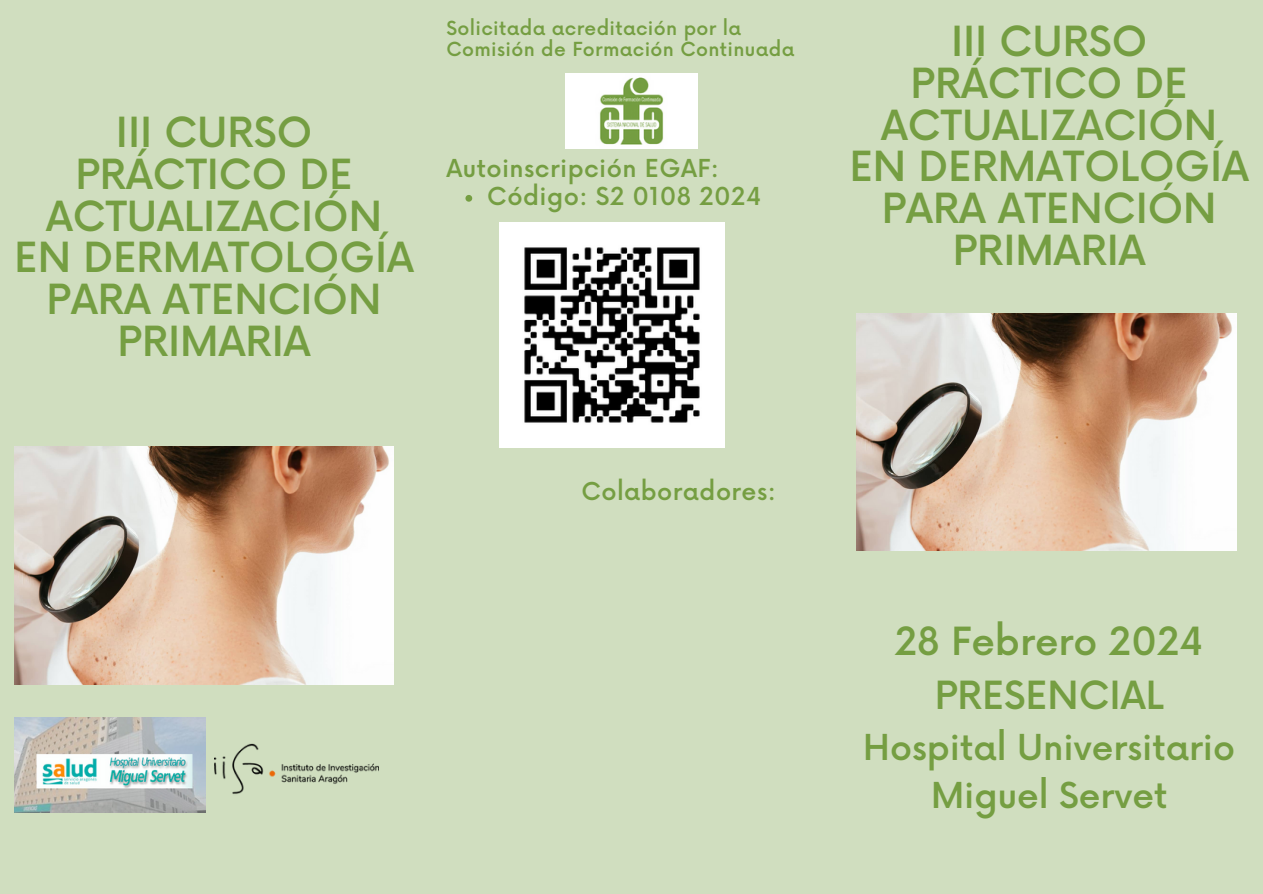
<style>
.page{position:relative;width:1263px;height:894px;background:#fff}
.page>*{position:absolute;margin:0;border:0;box-sizing:border-box;transform-origin:0 0}
.t1{font:500 40.5px/41.7px "Now";color:#759e42;text-align:center}
.t2{font:500 37.8px "Now";color:#759e42}
.t3{font:500 34.8px/48.3px "Now";color:#759e42;text-align:center}
.t4{font:500 24.15px "Now";letter-spacing:.02em;color:#759e42}
.t5{font:500 24px "Now";letter-spacing:.02em;color:#759e42}
.t6{font:500 18.9px/21.5px "Now";letter-spacing:.02em;color:#759e42}
</style>
<div class="page">
<div style="left:0;top:0;width:1263px;height:893px;background:#d0debf"></div>
<img style="left:857px;top:313px;width:379px;height:237px">
<img style="left:565px;top:73px;width:133px;height:75px">
<img style="left:14px;top:446px;width:379px;height:238px">
<img style="left:14px;top:717px;width:191px;height:95px">
<img style="left:500px;top:222px;width:225px;height:225px">
<img style="left:214px;top:743px;width:164px;height:51px">
<svg style="left:465px;top:195px;width:7px;height:7px"></svg>
<p class="t1" style="left:14px;top:114px;width:401px">III CURSO<br>PRÁCTICO DE<br>ACTUALIZACIÓN<br>EN DERMATOLOGÍA<br>PARA ATENCIÓN<br>PRIMARIA</p>
<p class="t6" style="left:446px;top:19px;width:350px">Solicitada acreditación por la<br>Comisión de Formación Continuada</p>
<p class="t4" style="left:446px;top:155px;width:274px">Autoinscripción EGAF:</p>
<p class="t4" style="left:487px;top:183px;width:275px">Código: S2 0108 2024</p>
<p class="t5" style="left:581px;top:478px;width:196px">Colaboradores:</p>
<p class="t1" style="left:849px;top:23px;width:401px">III CURSO<br>PRÁCTICO DE<br>ACTUALIZACIÓN<br>EN DERMATOLOGÍA<br>PARA ATENCIÓN<br>PRIMARIA</p>
<p class="t2" style="left:895px;top:621px;width:310px">28 Febrero 2024</p>
<p class="t2" style="left:935px;top:675px;width:230px">PRESENCIAL</p>
<p class="t3" style="left:863px;top:725px;width:373px">Hospital Universitario<br>Miguel Servet</p>
</div>
